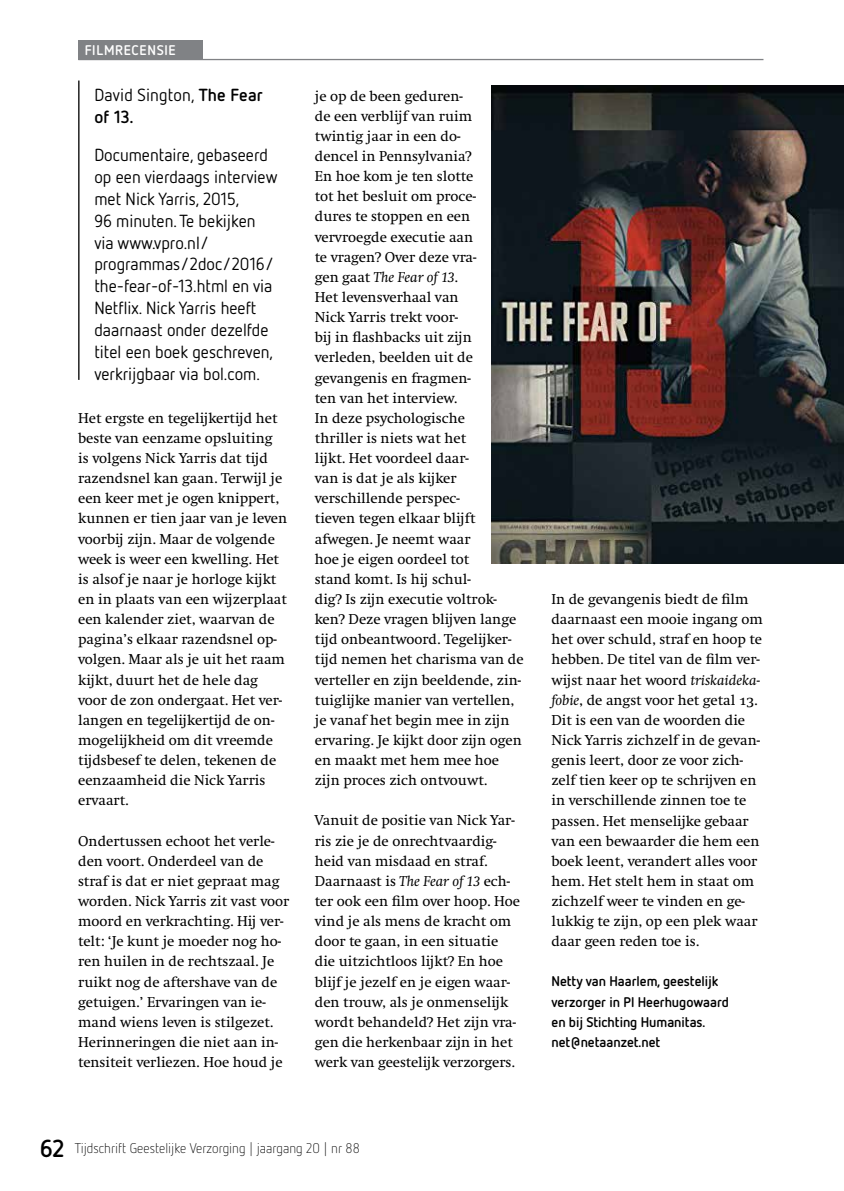
<style>
.page{position:relative;width:844px;height:1191px;background:#fff}
.page>*{position:absolute;margin:0;border:0;box-sizing:border-box;transform-origin:0 0}
.t1{font:17.5px/21.9px "Netto OT";color:#000}
.t2{font:14.88px/20.1px "Swift ISE";letter-spacing:-.005em;color:#000}
.t3{font:700 14px/20.1px "Netto OT";color:#000}
.t4{font:300 14px "Netto OT";color:#000}
.t5{font:700 14px "Netto OT";letter-spacing:.05em;color:#fff}
.s1{font-weight:700}
.s2{font-style:italic}
.s3{font-weight:700;font-size:24.5px}
</style>
<div class="page">
<hr style="left:78px;top:81px;width:1px;height:299px;background:#000">
<hr style="left:78px;top:59px;width:685px;height:1px;background:#808285">
<div style="left:78px;top:40px;width:124px;height:20px;background:#808285"></div>
<img style="left:491px;top:86px;width:352px;height:477px">
<p class="t5" style="left:85px;top:41px;width:92px">FILMRECENSIE</p>
<p class="t1" style="left:94px;top:83px;width:170px">David Sington, <span class="s1">The Fear of 13.</span></p>
<p class="t1" style="left:94px;top:144px;width:185px">Documentaire, gebaseerd op een vierdaags interview met Nick Yarris, 2015,<br>96 minuten. Te bekijken via www.vpro.nl/ programmas/2doc/2016/ the-fear-of-13.html en via<br>Netflix. Nick Yarris heeft daarnaast onder dezelfde titel een boek geschreven, verkrijgbaar via bol.com.</p>
<p class="t2" style="left:78px;top:408px;width:210px">Het ergste en tegelijkertijd het beste van eenzame opsluiting<br>is volgens Nick Yarris dat tijd razendsnel kan gaan. Terwijl je een keer met je ogen knippert, kunnen er tien jaar van je leven voorbij zijn. Maar de volgende week is weer een kwelling. Het is alsof je naar je horloge kijkt en in plaats van een wijzerplaat een kalender ziet, waarvan de pagina’s elkaar razendsnel op&shy;volgen. Maar als je uit het raam kijkt, duurt het de hele dag voor de zon ondergaat. Het ver&shy;langen en tegelijkertijd de on&shy;mogelijkheid om dit vreemde tijdsbesef te delen, tekenen de eenzaamheid die Nick Yarris ervaart.</p>
<p class="t2" style="left:78px;top:831px;width:212px">Ondertussen echoot het verle&shy;den voort. Onderdeel van de straf is dat er niet gepraat mag worden. Nick Yarris zit vast voor moord en verkrachting. Hij ver&shy;telt: ‘Je kunt je moeder nog ho&shy;ren huilen in de rechtszaal. Je ruikt nog de aftershave van de getuigen.’ Ervaringen van ie&shy;mand wiens leven is stilgezet.<br>Herinneringen die niet aan in&shy;tensiteit verliezen. Hoe houd je</p>
<p class="t2" style="left:315px;top:86px;width:210px">je op de been geduren-<br>de een verblijf van ruim twintig jaar in een do-<br>dencel in Pennsylvania?<br>En hoe kom je ten slotte<br>tot het besluit om proce-<br>dures te stoppen en een vervroegde executie aan<br>te vragen? Over deze vra-<br>gen gaat <span class="s2">The Fear of 13</span>.<br>Het levensverhaal van<br>Nick Yarris trekt voor-<br>bij in flashbacks uit zijn verleden, beelden uit de gevangenis en fragmen-<br>ten van het interview.<br>In deze psychologische<br>thriller is niets wat het<br>lijkt. Het voordeel daar-<br>van is dat je als kijker verschillende perspec-<br>tieven tegen elkaar blijft afwegen. Je neemt waar<br>hoe je eigen oordeel tot<br>stand komt. Is hij schul-<br>dig? Is zijn executie voltrok&shy;ken? Deze vragen blijven lange tijd onbeantwoord. Tegelijker&shy;tijd nemen het charisma van de verteller en zijn beeldende, zin&shy;tuiglijke manier van vertellen, je vanaf het begin mee in zijn ervaring. Je kijkt door zijn ogen en maakt met hem mee hoe zijn proces zich ontvouwt.</p>
<p class="t2" style="left:315px;top:811px;width:207px">Vanuit de positie van Nick Yar&shy;ris zie je de onrechtvaardig&shy;heid van misdaad en straf.<br>Daarnaast is <span class="s2">The Fear of 13</span> ech&shy;ter ook een film over hoop. Hoe vind je als mens de kracht om door te gaan, in een situatie die uitzichtloos lijkt? En hoe blijf je jezelf en je eigen waar&shy;den trouw, als je onmenselijk wordt behandeld? Het zijn vra&shy;gen die herkenbaar zijn in het werk van geestelijk verzorgers.</p>
<p class="t2" style="left:551px;top:589px;width:213px">In de gevangenis biedt de film daarnaast een mooie ingang om het over schuld, straf en hoop te hebben. De titel van de film ver&shy;wijst naar het woord <span class="s2">triskaideka&shy;fobie</span>, de angst voor het getal 13.<br>Dit is een van de woorden die<br>Nick Yarris zichzelf in de gevan&shy;genis leert, door ze voor zich&shy;zelf tien keer op te schrijven en in verschillende zinnen toe te passen. Het menselijke gebaar van een bewaarder die hem een boek leent, verandert alles voor hem. Het stelt hem in staat om zichzelf weer te vinden en ge&shy;lukkig te zijn, op een plek waar daar geen reden toe is.</p>
<p class="t3" style="left:551px;top:971px;width:179px">Netty van Haarlem, geestelijk verzorger in PI Heerhugowaard en bij Stichting Humanitas. net@netaanzet.net</p>
<p class="t4" style="left:40px;top:1139px;width:321px"><span class="s3">62</span> Tijdschrift Geestelijke Verzorging | jaargang 20 | nr 88</p>
</div>
